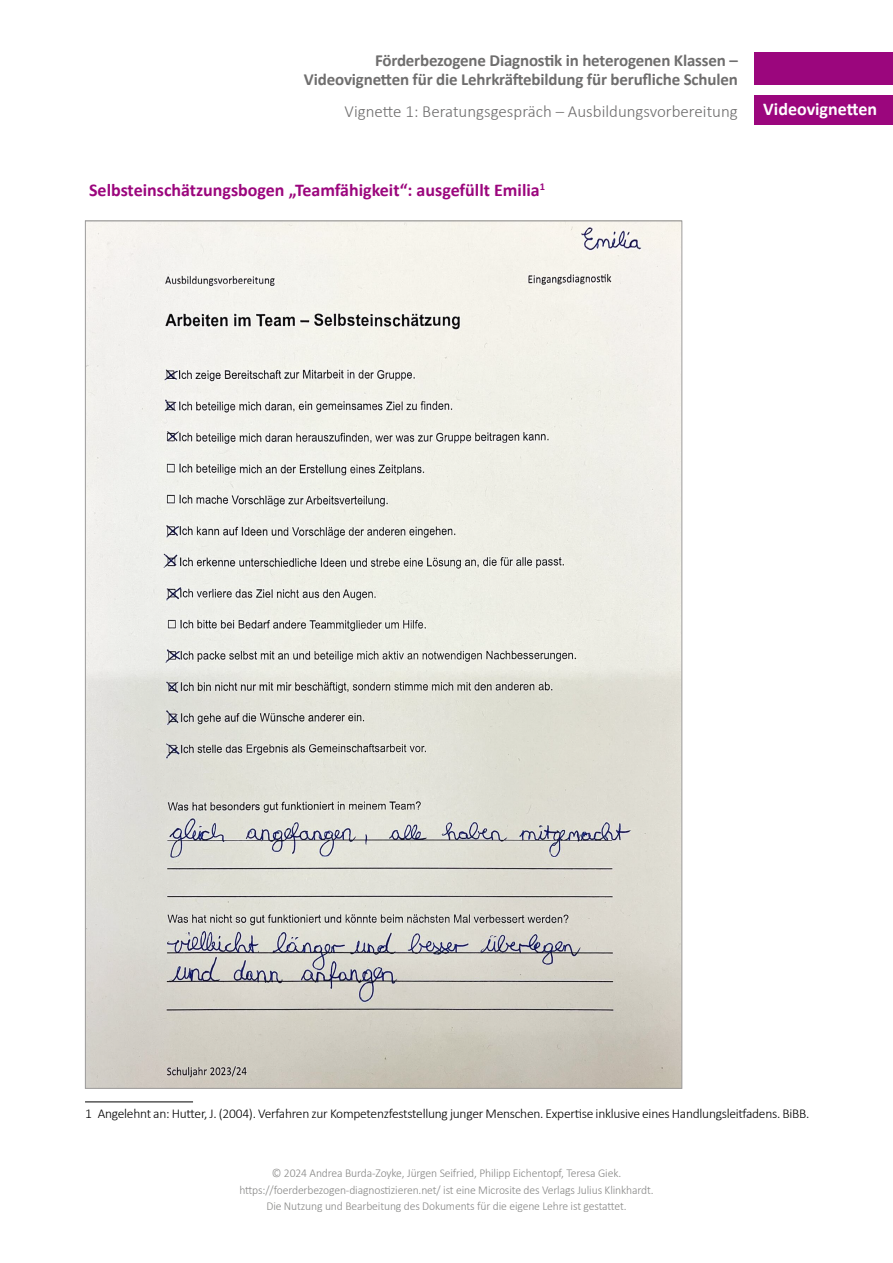
<style>
.page{position:relative;width:893px;height:1263px;background:#fff}
.page>*{position:absolute;margin:0;border:0;box-sizing:border-box;transform-origin:0 0}
.AB_Überschrift_Literatur{font:700 18px "Calibri";color:#9b067d}
.AB_Ü2{font:700 18px "Calibri";color:#fff}
.AB_Ü2-2{font:700 16.95px/19.5px "Calibri";letter-spacing:-.01em;color:#6f6e6e;text-align:right}
.AB_Standard_Klinkhardt{font:300 16.95px "Calibri";color:#6f6e6e}
.Fußnote{font:300 13.5px "Calibri";letter-spacing:-.02em;color:#000}
.t1{font:300 12px/16.5px "Calibri";letter-spacing:-.01em;color:#878786;text-align:center}
</style>
<div class="page">
<hr style="left:85px;top:1102px;width:108px;height:1px;background:#000">
<img style="left:87px;top:223px;width:593px;height:864px">
<div style="left:755px;top:53px;width:138px;height:32px;background:#9b067d"></div>
<div style="left:755px;top:95px;width:138px;height:30px;background:#9b067d"></div>
<p class="AB_Ü2-2" style="left:304px;top:50px;width:435px">Förderbezogene Diagnostik in heterogenen Klassen –<br>Videovignetten für die Lehrkräftebildung für berufliche Schulen</p>
<p class="AB_Standard_Klinkhardt" style="left:345px;top:100px;width:395px">Vignette 1: Beratungsgespräch – Ausbildungsvorbereitung</p>
<p class="AB_Ü2" style="left:763px;top:97px;width:115px">Videovignetten</p>
<p class="AB_Überschrift_Literatur" style="left:89px;top:178px;width:457px">Selbsteinschätzungsbogen „Teamfähigkeit“: ausgefüllt Emilia<sup>1</sup></p>
<p class="Fußnote" style="left:85px;top:1105px;width:726px">1 Angelehnt an: Hutter, J. (2004). Verfahren zur Kompetenzfeststellung junger Menschen. Expertise inklusive eines Handlungsleitfadens. BiBB.</p>
<p class="t1" style="left:239px;top:1165px;width:416px">© 2024 Andrea Burda-Zoyke, Jürgen Seifried, Philipp Eichentopf, Teresa Giek. https://foerderbezogen-diagnostizieren.net/ ist eine Microsite des Verlags Julius Klinkhardt.<br>Die Nutzung und Bearbeitung des Dokuments für die eigene Lehre ist gestattet.</p>
</div>
